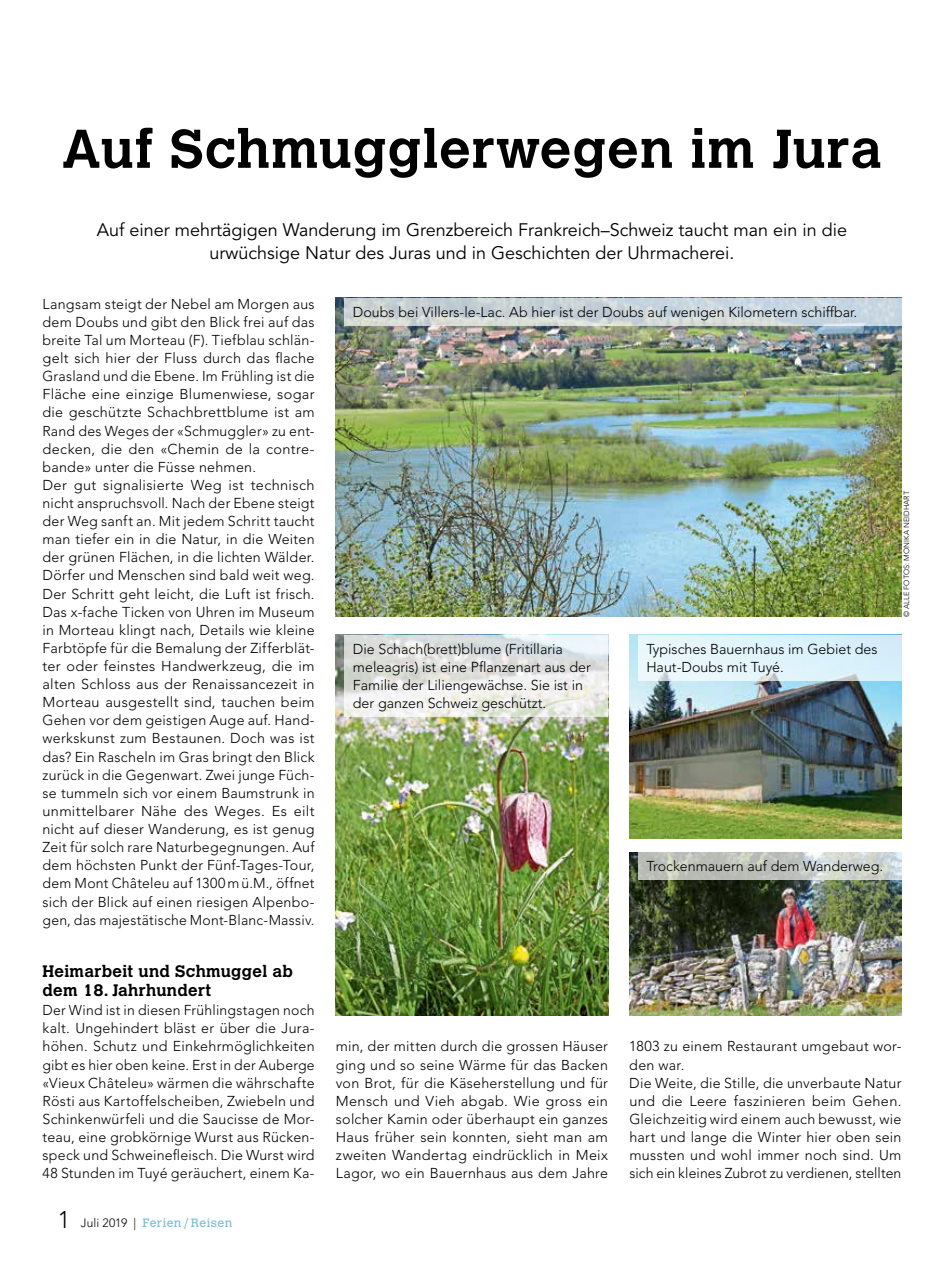
<style>
.page{position:relative;width:944px;height:1263px;background:#fff}
.page>*{position:absolute;margin:0;border:0;box-sizing:border-box;transform-origin:0 0}
.t1{font:700 54px "Calvert MT Std";letter-spacing:.02em;color:#000}
.t2{font:18px/22.5px "Avenir LT Std";color:#000;text-align:center}
.t3{font:700 16.5px/18.1px "Calvert MT Std";letter-spacing:.02em;color:#000}
.t4{font:300 14.25px/18.1px "Avenir LT Std";letter-spacing:.02em;color:#000}
.t5{font:300 14.25px/18px "Avenir LT Std";color:#000}
.t6{font:12px "Calvert MT Std";letter-spacing:.03em;color:#7ac0da}
.t7{font:300 7.5px "Avenir LT Std";color:#000}
.s1{font-family:"Avenir LT Std";font-weight:300;font-size:24px;color:#000}
.s2{font-family:"Avenir LT Std";font-weight:300;color:#000}
</style>
<div class="page">
<img style="left:629px;top:852px;width:272px;height:163px">
<img style="left:336px;top:635px;width:272px;height:380px">
<img style="left:629px;top:635px;width:272px;height:204px">
<img style="left:336px;top:298px;width:565px;height:319px">
<svg style="left:344px;top:298px;width:557px;height:27px"></svg>
<svg style="left:344px;top:635px;width:264px;height:81px"></svg>
<div style="left:638px;top:635px;width:263px;height:45px;background:#e0f3fb"></div>
<svg style="left:638px;top:852px;width:263px;height:28px"></svg>
<h1 class="t1" style="left:62px;top:115px;width:822px">Auf Schmugglerwegen im Jura</h1>
<p class="t2" style="left:97px;top:219px;width:752px">Auf einer mehrtägigen Wanderung im Grenzbereich Frankreich–Schweiz taucht man ein in die urwüchsige Natur des Juras und in Geschichten der Uhrmacherei.</p>
<p class="t4" style="left:43px;top:295px;width:274px">Langsam steigt der Nebel am Morgen aus dem Doubs und gibt den Blick frei auf das breite Tal um Morteau (F). Tiefblau schlän&shy;gelt sich hier der Fluss durch das flache Grasland und die Ebene. Im Frühling ist die Fläche eine einzige Blumenwiese, sogar die geschützte Schachbrettblume ist am Rand des Weges der «Schmuggler» zu ent&shy;decken, die den «Chemin de la contre&shy;bande» unter die Füsse nehmen.<br>Der gut signalisierte Weg ist technisch nicht anspruchsvoll. Nach der Ebene steigt der Weg sanft an. Mit jedem Schritt taucht man tiefer ein in die Natur, in die Weiten der grünen Flächen, in die lichten Wälder.<br>Dörfer und Menschen sind bald weit weg.<br>Der Schritt geht leicht, die Luft ist frisch.<br>Das x-fache Ticken von Uhren im Museum in Morteau klingt nach, Details wie kleine Farbtöpfe für die Bemalung der Zifferblät&shy;ter oder feinstes Handwerkzeug, die im alten Schloss aus der Renaissancezeit in Morteau ausgestellt sind, tauchen beim Gehen vor dem geistigen Auge auf. Hand&shy;werkskunst zum Bestaunen. Doch was ist das? Ein Rascheln im Gras bringt den Blick zurück in die Gegenwart. Zwei junge Füch&shy;se tummeln sich vor einem Baumstrunk in unmittelbarer Nähe des Weges. Es eilt nicht auf dieser Wanderung, es ist genug Zeit für solch rare Naturbegegnungen. Auf dem höchsten Punkt der Fünf-Tages-Tour, dem Mont Châteleu auf 1300mü.M., öffnet sich der Blick auf einen riesigen Alpenbo&shy;gen, das majestätische Mont-Blanc-Massiv.</p>
<p class="t3" style="left:43px;top:962px;width:252px">Heimarbeit und Schmuggel ab dem 18. Jahrhundert</p>
<p class="t4" style="left:43px;top:1001px;width:274px;text-align:justify">Der Wind ist in diesen Frühlingstagen noch kalt. Ungehindert bläst er über die Jura&shy;höhen. Schutz und Einkehrmöglichkeiten gibt es hier oben keine. Erst in der Auberge «Vieux Châteleu» wärmen die währschafte Rösti aus Kartoffelscheiben, Zwiebeln und Schinkenwürfeli und die Saucisse de Mor&shy;teau, eine grobkörnige Wurst aus Rücken&shy;speck und Schweinefleisch. Die Wurst wird 48 Stunden im Tuyé geräuchert, einem Ka-</p>
<p class="t6" style="left:58px;top:1216px;width:176px"><span class="s1">1</span> <span class="s2">Juli 2019 |</span> Ferien /Reisen</p>
<p class="t5" style="left:353px;top:303px;width:506px">Doubs bei Villers-le-Lac. Ab hier ist der Doubs auf wenigen Kilometern schiffbar.</p>
<p class="t5" style="left:353px;top:640px;width:239px">Die Schach(brett)blume (Fritillaria meleagris) ist eine Pflanzenart aus der Familie der Liliengewächse. Sie ist in der ganzen Schweiz geschützt.</p>
<p class="t5" style="left:646px;top:640px;width:233px">Typisches Bauernhaus im Gebiet des<br>Haut-Doubs mit Tuyé.</p>
<p class="t7" style="left:902px;top:617px;width:127px;rotate:-90deg">© ALLE FOTOS: MONIKA NEIDHART</p>
<p class="t5" style="left:646px;top:857px;width:238px">Trockenmauern auf dem Wanderweg.</p>
<p class="t4" style="left:336px;top:1037px;width:274px;text-align:justify">min, der mitten durch die grossen Häuser ging und so seine Wärme für das Backen von Brot, für die Käseherstellung und für Mensch und Vieh abgab. Wie gross ein solcher Kamin oder überhaupt ein ganzes Haus früher sein konnten, sieht man am zweiten Wandertag eindrücklich in Meix Lagor, wo ein Bauernhaus aus dem Jahre</p>
<p class="t4" style="left:629px;top:1037px;width:274px">1803 zu einem Restaurant umgebaut wor&shy;den war.<br>Die Weite, die Stille, die unverbaute Natur und die Leere faszinieren beim Gehen.<br>Gleichzeitig wird einem auch bewusst, wie hart und lange die Winter hier oben sein mussten und wohl immer noch sind. Um sich ein kleines Zubrot zu verdienen, stellten</p>
</div>
